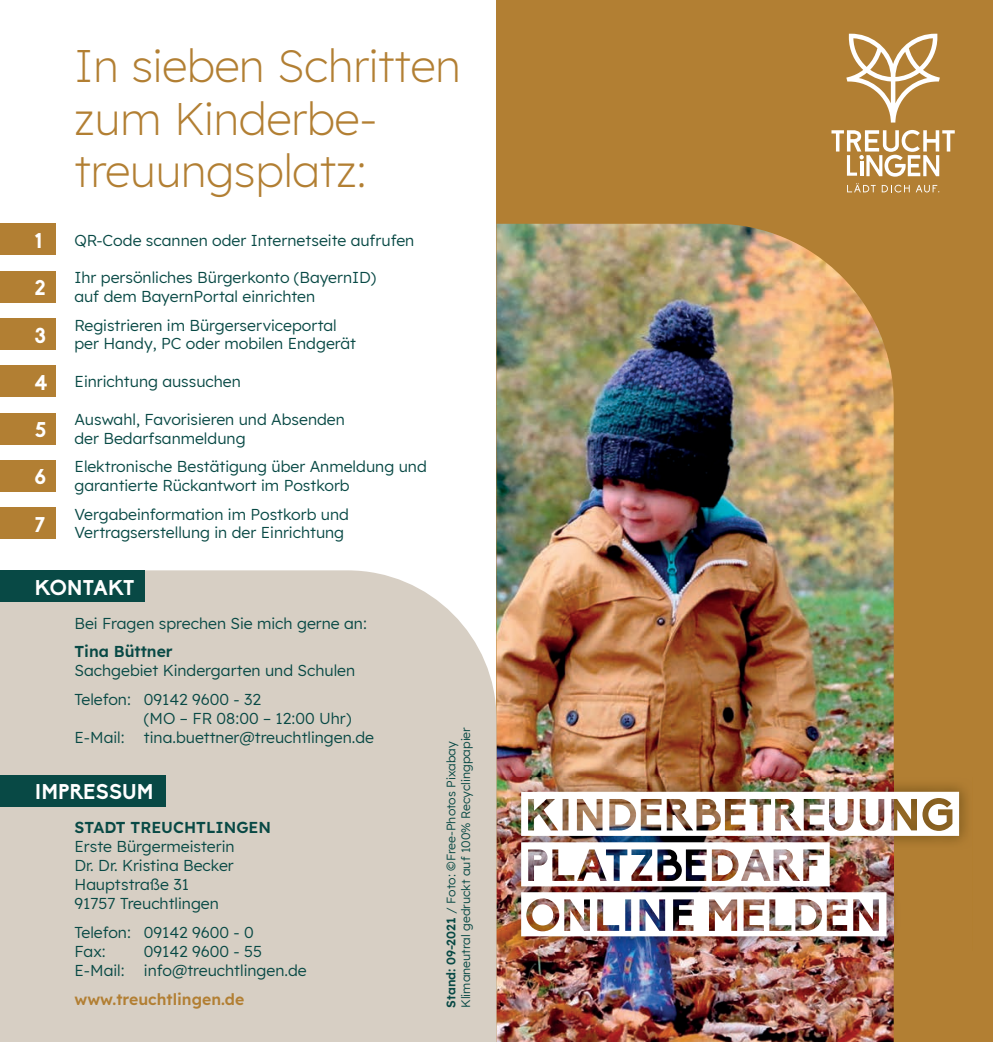
<style>
.page{position:relative;width:993px;height:1042px;background:#fff}
.page>*{position:absolute;margin:0;border:0;box-sizing:border-box;transform-origin:0 0}
.t1{font:300 45.5px/52.5px "Lexend";color:#b27f33}
.t2{font:700 21px "Biko";color:#fff}
.t3{font:700 21px "Biko";letter-spacing:-.025em;color:#fff}
.t4{font:15.75px/18.9px "Lexend";color:#084945}
.t5{font:600 15.75px "Lexend";color:#084945}
.t6{font:600 15.75px "Lexend";color:#b27f33}
.t7{font:12.25px/14.7px "Lexend";color:#084945}
.s1{font-weight:600}
</style>
<div class="page">
<div style="left:496px;top:0;width:496px;height:1042px;background:#b27f33"></div>
<img style="left:496px;top:224px;width:397px;height:818px">
<img style="left:507px;top:778px;width:460px;height:172px">
<img style="left:521px;top:792px;width:437px;height:44px">
<img style="left:521px;top:842px;width:308px;height:44px">
<img style="left:521px;top:892px;width:365px;height:44px">
<svg style="left:846px;top:34px;width:93px;height:89px"></svg>
<svg style="left:831px;top:130px;width:123px;height:47px"></svg>
<svg style="left:847px;top:183px;width:28px;height:9px"></svg>
<svg style="left:881px;top:185px;width:28px;height:7px"></svg>
<svg style="left:916px;top:185px;width:23px;height:7px"></svg>
<div style="left:0;top:570px;width:496px;height:472px;background:#d7cfc4"></div>
<div style="left:0;top:775px;width:165px;height:31px;background:#084945"></div>
<div style="left:0;top:570px;width:144px;height:32px;background:#084945"></div>
<div style="left:0;top:223px;width:55px;height:32px;background:#b27f33"></div>
<div style="left:0;top:318px;width:55px;height:32px;background:#b27f33"></div>
<div style="left:0;top:271px;width:55px;height:31px;background:#b27f33"></div>
<div style="left:0;top:460px;width:55px;height:31px;background:#b27f33"></div>
<div style="left:0;top:413px;width:55px;height:31px;background:#b27f33"></div>
<div style="left:0;top:365px;width:55px;height:32px;background:#b27f33"></div>
<div style="left:0;top:507px;width:55px;height:32px;background:#b27f33"></div>
<h1 class="t1" style="left:75px;top:37px;width:387px">In sieben Schritten zum Kinderbe&shy;treuungsplatz:</h1>
<h2 class="t2" style="left:35px;top:228px;width:9px">1</h2>
<p class="t4" style="left:75px;top:230px;width:341px">QR-Code scannen oder Internetseite aufrufen</p>
<h2 class="t2" style="left:35px;top:275px;width:12px">2</h2>
<h2 class="t2" style="left:35px;top:322px;width:13px">3</h2>
<h2 class="t2" style="left:35px;top:370px;width:14px">4</h2>
<h2 class="t2" style="left:35px;top:417px;width:13px">5</h2>
<h2 class="t2" style="left:35px;top:464px;width:13px">6</h2>
<h2 class="t2" style="left:35px;top:511px;width:12px">7</h2>
<p class="t4" style="left:74px;top:267px;width:303px">Ihr persönliches Bürgerkonto (BayernID) auf dem BayernPortal einrichten</p>
<p class="t4" style="left:74px;top:314px;width:283px">Registrieren im Bürgerserviceportal per Handy, PC oder mobilen Endgerät</p>
<p class="t4" style="left:75px;top:371px;width:168px">Einrichtung aussuchen</p>
<p class="t4" style="left:74px;top:409px;width:272px">Auswahl, Favorisieren und Absenden der Bedarfsanmeldung</p>
<p class="t4" style="left:75px;top:456px;width:353px">Elektronische Bestätigung über Anmeldung und garantierte Rückantwort im Postkorb</p>
<p class="t4" style="left:74px;top:503px;width:276px">Vergabeinformation im Postkorb und<br>Vertragserstellung in der Einrichtung</p>
<h2 class="t3" style="left:35px;top:574px;width:101px">KONTAKT</h2>
<p class="t4" style="left:74px;top:612px;width:294px">Bei Fragen sprechen Sie mich gerne an:</p>
<p class="t5" style="left:74px;top:640px;width:100px">Tina Büttner</p>
<p class="t4" style="left:74px;top:655px;width:282px;line-height:28.9px">Sachgebiet Kindergarten und Schulen<br>Telefon: 09142 9600 - 32</p>
<p class="t4" style="left:74px;top:708px;width:301px;text-indent:69px">(MO – FR 08:00 – 12:00 Uhr)<br>E-Mail: tina.buettner@treuchtlingen.de</p>
<h2 class="t2" style="left:35px;top:779px;width:120px">IMPRESSUM</h2>
<p class="t5" style="left:74px;top:816px;width:198px">STADT TREUCHTLINGEN</p>
<p class="t4" style="left:74px;top:836px;width:161px">Erste Bürgermeisterin<br>Dr. Dr. Kristina Becker<br>Hauptstraße 31<br>91757 Treuchtlingen</p>
<p class="t4" style="left:74px;top:922px;width:181px">Telefon: 09142 9600 - 0<br>Fax:</p>
<p class="t4" style="left:74px;top:941px;width:234px;text-indent:69px">09142 9600 - 55<br>E-Mail: info@treuchtlingen.de</p>
<p class="t6" style="left:74px;top:987px;width:171px">www.treuchtlingen.de</p>
<p class="t7" style="left:443px;top:1008px;width:282px;rotate:-90deg"><span class="s1">Stand: 09-2021</span> / Foto: ©Free-Photos Pixabay<br>Klimaneutral gedruckt auf 100% Recyclingpapier</p>
</div>
